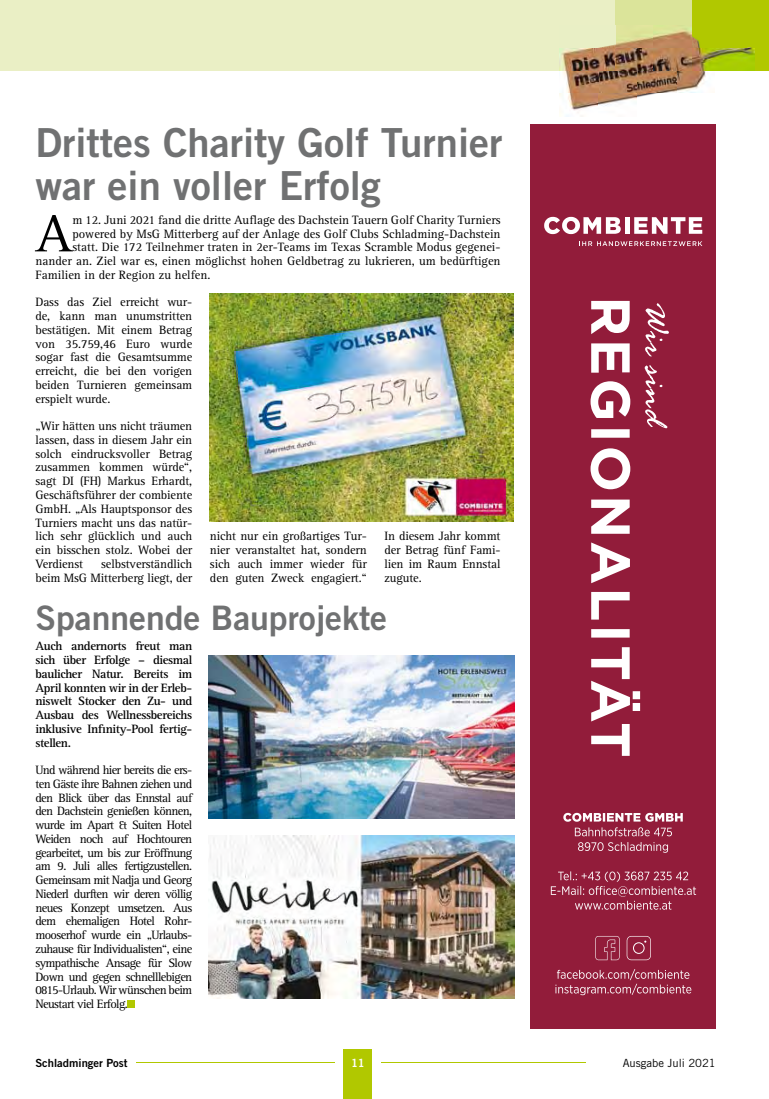
<style>
.page{position:relative;width:769px;height:1099px;background:#fff}
.page>*{position:absolute;margin:0;border:0;box-sizing:border-box;transform-origin:0 0}
.t1{font:53.75px "AT Rotis Serif";color:#000}
.t2{font:40px/43.8px "Trade Gothic Bold Two";color:#707172}
.t3{font:33.75px "Trade Gothic Bold Two";color:#707172}
.t4{font:12.5px/13.8px "AT Rotis Serif";letter-spacing:-.01em;color:#000;text-align:justify}
.t5{font:700 12.5px/13.8px "AT Rotis Serif";letter-spacing:-.03em;color:#000;text-align:justify}
.t6{font:11.25px "Trade Gothic Bold Two";color:#000}
.t7{font:11.25px "Trade Gothic";color:#000}
.t8{font:11.25px "Trade Gothic Bold Two";color:#fff}
</style>
<div class="page">
<div style="left:344px;top:1049px;width:28px;height:49px;background:#b1c800"></div>
<hr style="left:136px;top:1062px;width:199px;height:1px;background:#b1c800">
<hr style="left:381px;top:1062px;width:205px;height:1px;background:#b1c800">
<div style="left:692px;top:1px;width:77px;height:70px;background:#b1c800"></div>
<div style="left:615px;top:1px;width:77px;height:70px;background:#dbe49a"></div>
<div style="left:0;top:1px;width:615px;height:70px;background:#eaefc5"></div>
<img style="left:560px;top:26px;width:195px;height:90px">
<div style="left:531px;top:124px;width:185px;height:904px;background:#921c3a"></div>
<svg style="left:544px;top:217px;width:77px;height:17px"></svg>
<hr style="left:625px;top:217px;width:4px;height:17px;background:#fff">
<svg style="left:634px;top:217px;width:68px;height:17px"></svg>
<svg style="left:579px;top:241px;width:123px;height:5px"></svg>
<svg style="left:595px;top:936px;width:25px;height:24px"></svg>
<svg style="left:627px;top:936px;width:24px;height:24px"></svg>
<svg style="left:551px;top:871px;width:145px;height:38px"></svg>
<svg style="left:578px;top:842px;width:90px;height:10px"></svg>
<svg style="left:575px;top:827px;width:97px;height:9px"></svg>
<svg style="left:563px;top:812px;width:120px;height:9px"></svg>
<svg style="left:555px;top:969px;width:136px;height:26px"></svg>
<svg style="left:590px;top:301px;width:79px;height:454px"></svg>
<img style="left:210px;top:293px;width:303px;height:228px">
<img style="left:209px;top:656px;width:305px;height:163px">
<img style="left:209px;top:835px;width:305px;height:163px">
<div style="left:127px;top:1000px;width:8px;height:7px;background:#b1c800"></div>
<h2 class="t2" style="left:35px;top:120px;width:468px">Drittes Charity Golf Turnier war ein voller Erfolg</h2>
<h1 class="t1" style="left:35px;top:203px;width:38px">A</h1>
<p class="t4" style="left:72px;top:213px;width:430px">m 12. Juni 2021 fand die dritte Auflage des Dachstein Tauern Golf Charity Turniers</p>
<p class="t4" style="left:72px;top:227px;width:430px">powered by MsG Mitterberg auf der Anlage des Golf Clubs Schladming-Dachstein</p>
<p class="t4" style="left:72px;top:241px;width:430px">statt. Die 172 Teilnehmer traten in 2er-Teams im Texas Scramble Modus gegenei-</p>
<p class="t4" style="left:35px;top:254px;width:467px">nander an. Ziel war es, einen möglichst hohen Geldbetrag zu lukrieren, um bedürftigen</p>
<p class="t4" style="left:35px;top:268px;width:176px">Familien in der Region zu helfen.</p>
<p class="t4" style="left:35px;top:296px;width:158px">Dass das Ziel erreicht wur&shy;de, kann man unumstritten bestätigen. Mit einem Betrag von 35.759,46 Euro wurde sogar fast die Gesamtsumme erreicht, die bei den vorigen beiden Turnieren gemeinsam erspielt wurde.</p>
<p class="t4" style="left:35px;top:419px;width:158px">„Wir hätten uns nicht träumen lassen, dass in diesem Jahr ein solch eindrucksvoller Betrag zusammen kommen würde“, sagt DI (FH) Markus Erhardt, Geschäftsführer der combiente GmbH. „Als Hauptsponsor des Turniers macht uns das natür&shy;lich sehr glücklich und auch ein bisschen stolz. Wobei der Verdienst</p>
<p class="t4" style="left:210px;top:529px;width:158px">nicht nur ein großartiges Tur&shy;nier veranstaltet hat, sondern sich auch immer wieder für den guten Zweck engagiert.“</p>
<p class="t4" style="left:384px;top:529px;width:118px">In diesem Jahr kommt der Betrag fünf Fami&shy;lien im Raum Ennstal zugute.</p>
<h3 class="t3" style="left:35px;top:596px;width:353px">Spannende Bauprojekte</h3>
<p class="t5" style="left:35px;top:639px;width:158px">Auch andernorts freut man sich über Erfolge – diesmal baulicher Natur. Bereits im April konnten wir in der Erleb&shy;niswelt Stocker den Zu- und Ausbau des Wellnessbereichs inklusive Infinity-Pool fertig&shy;stellen.</p>
<p class="t4" style="left:35px;top:763px;width:158px">Und während hier bereits die ers&shy;ten Gäste ihre Bahnen ziehen und den Blick über das Ennstal auf den Dachstein genießen können, wurde im Apart &amp; Suiten Hotel Weiden noch auf Hochtouren gearbeitet, um bis zur Eröffnung am 9. Juli alles fertigzustellen.<br>Gemeinsam mit Nadja und Georg Niederl durften wir deren völlig neues Konzept umsetzen. Aus dem ehemaligen Hotel Rohr&shy;mooserhof wurde ein „Urlaubs&shy;zuhause für Individualisten“, eine sympathische Ansage für Slow Down und gegen schnelllebigen 0815-Urlaub. Wir wünschen beim Neustart viel Erfolg.</p>
<p class="t4" style="left:35px;top:557px;width:158px;text-align:right">selbstverständlich<br>beim MsG Mitterberg liegt, der</p>
<p class="t6" style="left:35px;top:1056px;width:94px">Schladminger Post</p>
<p class="t8" style="left:351px;top:1056px;width:15px">11</p>
<p class="t7" style="left:623px;top:1056px;width:95px">Ausgabe Juli 2021</p>
</div>
